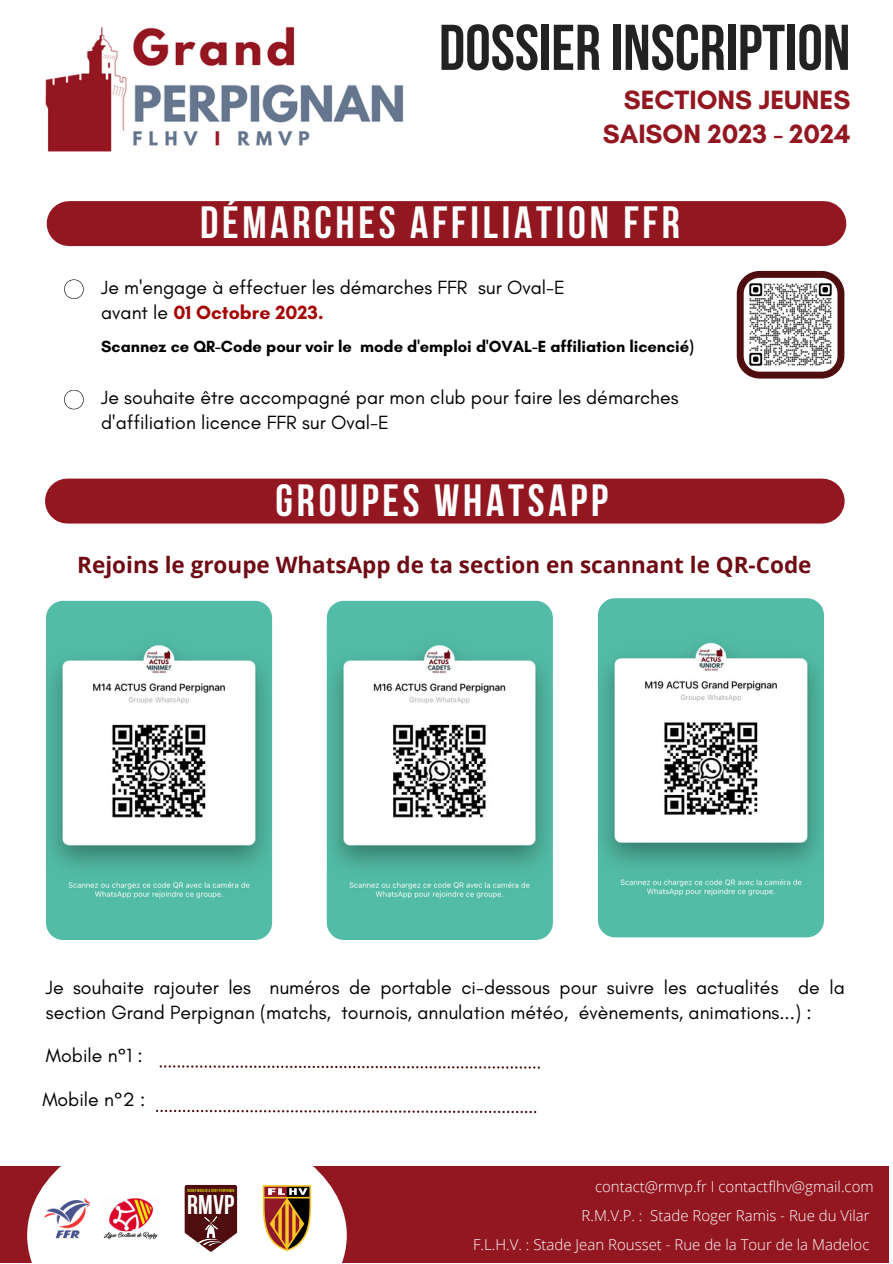
<style>
.page{position:relative;width:893px;height:1264px;background:#fff}
.page>*{position:absolute;margin:0;border:0;box-sizing:border-box;transform-origin:0 0}
.t1{font:700 64.5px "Bebas Neue";color:#222}
.t2{font:700 45px "Bebas Neue";letter-spacing:.085em;color:#fff}
.t3{font:700 27px/33.8px "Glacial Indifference";color:#931721;text-align:right}
.t4{font:700 27px "Bebas Neue";color:#fff}
.t5{font:700 22.5px "Open Sans";color:#6e0b14}
.t6{font:19.5px/24.8px "Glacial Indifference";color:#000}
.t7{font:700 16.5px "Glacial Indifference";color:#000}
.t8{font:300 15px "Open Sans";color:#fff}
.t9{font:700 4.35px "Bebas Neue";letter-spacing:.015em;color:#d7cf07}
.s1{font-weight:700;color:#a40606}
</style>
<div class="page">
<div style="left:67px;top:478px;width:755px;height:45px;background:#931721"></div>
<svg style="left:736px;top:271px;width:108px;height:107px"></svg>
<img style="left:742px;top:276px;width:96px;height:97px">
<svg style="left:160px;top:1065px;width:380px;height:3px"></svg>
<img style="left:327px;top:601px;width:226px;height:339px;border-radius:17px">
<img style="left:598px;top:598px;width:226px;height:339px;border-radius:17px">
<div style="left:0;top:1166px;width:889px;height:96px;background:#931721"></div>
<div style="left:27px;top:1122px;width:320px;height:140px;background:#fff"></div>
<img style="left:46px;top:601px;width:226px;height:339px;border-radius:17px">
<svg style="left:185px;top:1184px;width:52px;height:67px"></svg>
<img style="left:197px;top:1216px;width:28px;height:29px">
<img style="left:44px;top:1198px;width:47px;height:41px">
<img style="left:103px;top:1198px;width:55px;height:41px">
<img style="left:262px;top:1185px;width:50px;height:66px">
<svg style="left:64px;top:279px;width:20px;height:20px"></svg>
<div style="left:69px;top:201px;width:754px;height:45px;background:#931721"></div>
<svg style="left:64px;top:390px;width:20px;height:19px"></svg>
<svg style="left:156px;top:1109px;width:380px;height:4px"></svg>
<img style="left:45px;top:26px;width:358px;height:126px">
<p class="t1" style="left:439px;top:21px;width:413px">DOSSIER INSCRIPTION</p>
<p class="t3" style="left:602px;top:83px;width:249px">SECTIONS JEUNES<br>SAISON 2023 - 2024</p>
<p class="t2" style="left:200px;top:204px;width:481px">DÉMARCHES AFFILIATION FFR</p>
<p class="t6" style="left:101px;top:275px;width:465px">Je m'engage à effectuer les démarches FFR sur Oval-E avant le <span class="s1">01 Octobre 2023.</span></p>
<p class="t7" style="left:101px;top:336px;width:594px">Scannez ce QR-Code pour voir le mode d'emploi d'OVAL-E affiliation licencié)</p>
<p class="t6" style="left:101px;top:384px;width:579px">Je souhaite être accompagné par mon club pour faire les démarches d'affiliation licence FFR sur Oval-E</p>
<p class="t2" style="left:275px;top:482px;width:334px">GROUPES WHATSAPP</p>
<p class="t5" style="left:77px;top:548px;width:735px">Rejoins le groupe WhatsApp de ta section en scannant le QR-Code</p>
<p class="t6" style="left:46px;top:974px;width:800px">Je souhaite rajouter les numéros de portable ci-dessous pour suivre les actualités de la section Grand Perpignan (matchs, tournois, annulation météo, évènements, animations...) :</p>
<p class="t6" style="left:46px;top:1042px;width:98px">Mobile n°1 :</p>
<p class="t6" style="left:42px;top:1086px;width:104px">Mobile n°2 :</p>
<p class="t9" style="left:187px;top:1188px;width:48px">RUGBY MOULIN A VENT PERPIGNAN</p>
<p class="t4" style="left:187px;top:1193px;width:49px">RMVP</p>
<p class="t8" style="left:595px;top:1175px;width:280px">contact@rmvp.fr I contactflhv@gmail.com</p>
<p class="t8" style="left:581px;top:1205px;width:290px">R.M.V.P. : Stade Roger Ramis - Rue du Vilar</p>
<p class="t8" style="left:473px;top:1234px;width:398px">F.L.H.V. : Stade Jean Rousset - Rue de la Tour de la Madeloc</p>
</div>
